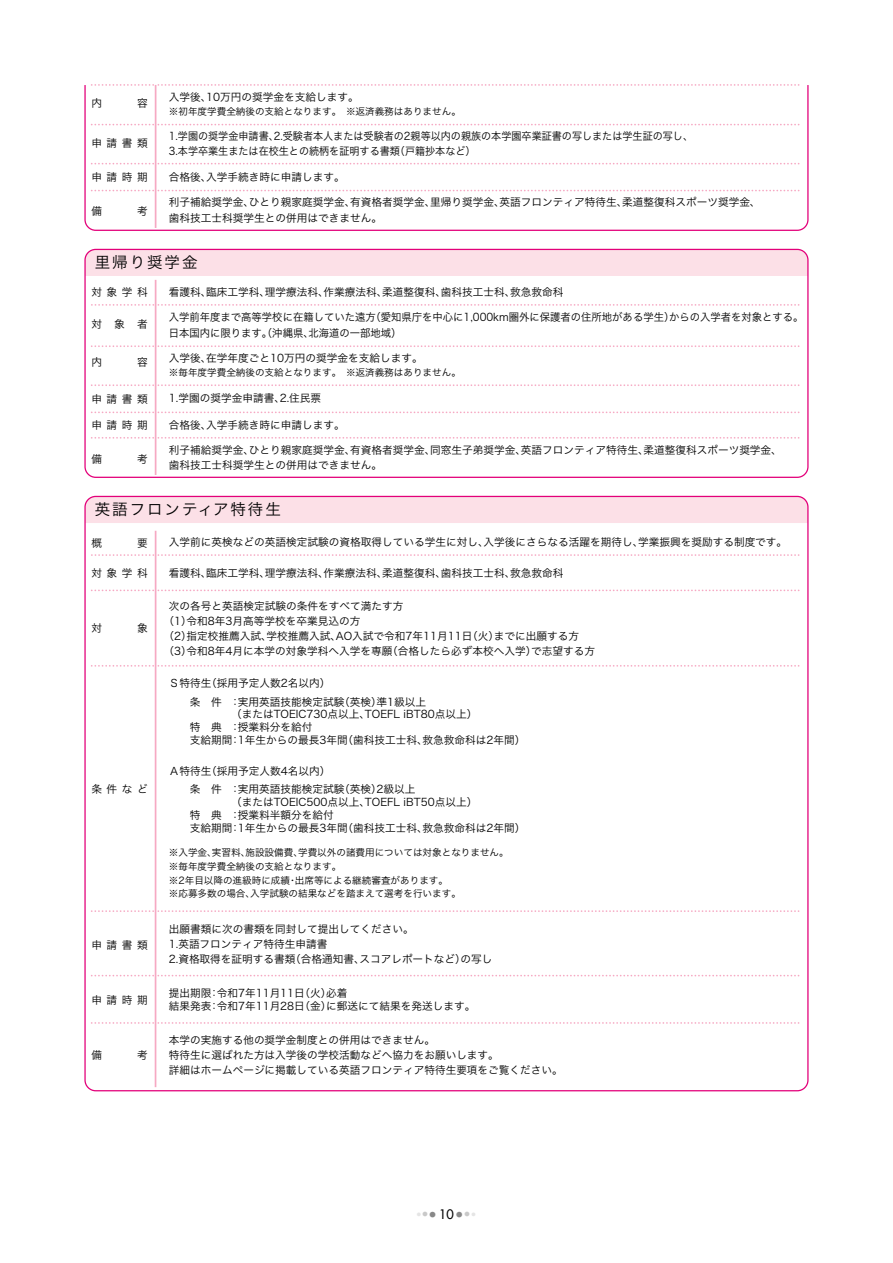
<style>
.page{position:relative;width:893px;height:1263px;background:#fff}
.page>*{position:absolute;margin:0;border:0;box-sizing:border-box;transform-origin:0 0}
.t1{font:15.45px "Hira Kaku Pro W3";letter-spacing:.125em;color:#000}
.t2{font:12.75px "Futura";color:#000}
.t3{font:10.65px/15px "Hira Kaku Pro W3";color:#000}
.t4{font:10.65px "Hira Kaku Pro W3";color:#000;scale:.95 1}
.t5{font:9.6px/13.6px "Hira Kaku Pro W3";color:#000}
.t6{font:700 6.45px "Ryumin Pro";color:#888}
.t7{font:700 5.25px "Ryumin Pro";color:#c9c9c9}
.t8{font:700 4.2px "Ryumin Pro";color:#e5e5e5}
</style>
<div class="page">
<div style="left:86px;top:251px;width:721px;height:25px;background:#fce0e7"></div>
<svg style="left:92px;top:345px;width:708px;height:2px"></svg>
<svg style="left:92px;top:384px;width:708px;height:2px"></svg>
<svg style="left:92px;top:437px;width:708px;height:2px"></svg>
<svg style="left:92px;top:411px;width:708px;height:2px"></svg>
<svg style="left:92px;top:304px;width:708px;height:2px"></svg>
<hr style="left:155px;top:280px;width:1px;height:195px;background:#f6a9c3">
<div style="left:84px;top:249px;width:725px;height:229px;border:1px solid #e3007a;border-radius:11px"></div>
<div style="left:86px;top:498px;width:721px;height:25px;background:#fce0e7"></div>
<svg style="left:92px;top:589px;width:708px;height:2px"></svg>
<svg style="left:92px;top:554px;width:708px;height:2px"></svg>
<svg style="left:92px;top:665px;width:708px;height:2px"></svg>
<svg style="left:92px;top:910px;width:708px;height:2px"></svg>
<svg style="left:92px;top:1022px;width:708px;height:2px"></svg>
<svg style="left:92px;top:975px;width:708px;height:1px"></svg>
<hr style="left:155px;top:531px;width:1px;height:556px;background:#f6a9c3">
<svg style="left:84px;top:84px;width:725px;height:147px"></svg>
<p class="t3" style="left:91px;top:95px;width:12px">内</p>
<p class="t3" style="left:137px;top:95px;width:12px">容</p>
<p class="t3" style="left:91px;top:135px;width:58px">申請書類</p>
<p class="t3" style="left:91px;top:169px;width:58px">申請時期</p>
<p class="t3" style="left:91px;top:203px;width:12px">備</p>
<p class="t3" style="left:137px;top:203px;width:12px">考</p>
<p class="t3" style="left:169px;top:89px;width:44px">入学後、</p>
<p class="t5" style="left:169px;top:104px;width:293px">※初年度学費全納後の支給となります。　※返済義務はありません。</p>
<p class="t4" style="left:274px;top:127px;width:443px">2.受験者本人または受験者の2親等以内の親族の本学園卒業証書の写しまたは学生証の写し、</p>
<p class="t3" style="left:206px;top:89px;width:154px">10万円の奨学金を支給します。</p>
<p class="t4" style="left:169px;top:127px;width:117px">1.学園の奨学金申請書、</p>
<p class="t4" style="left:395px;top:142px;width:86px">（戸籍抄本など(</p>
<p class="t4" style="left:169px;top:142px;width:245px">3.本学卒業生または在校生との続柄を証明する書類</p>
<p class="t3" style="left:206px;top:169px;width:140px">入学手続き時に申請します。</p>
<p class="t3" style="left:169px;top:169px;width:44px">合格後、</p>
<p class="t3" style="left:622px;top:194px;width:140px">柔道整復科スポーツ奨学金、</p>
<p class="t3" style="left:350px;top:194px;width:87px">有資格者奨学金、</p>
<p class="t3" style="left:499px;top:194px;width:129px">英語フロンティア特待生、</p>
<p class="t3" style="left:249px;top:194px;width:108px">ひとり親家庭奨学金、</p>
<p class="t3" style="left:169px;top:194px;width:215px">利子補給奨学金、<br>歯科技工士科奨学生との併用はできません。</p>
<p class="t3" style="left:430px;top:194px;width:76px">里帰り奨学金、</p>
<h1 class="t1" style="left:95px;top:249px;width:104px">里帰り奨学金</h1>
<p class="t3" style="left:91px;top:284px;width:58px">対象学科</p>
<p class="t3" style="left:91px;top:316px;width:58px">対象者</p>
<p class="t3" style="left:169px;top:284px;width:44px">看護科、</p>
<p class="t3" style="left:510px;top:284px;width:55px">救急救命科</p>
<p class="t3" style="left:206px;top:284px;width:65px">臨床工学科、</p>
<p class="t3" style="left:382px;top:284px;width:65px">柔道整復科、</p>
<p class="t3" style="left:265px;top:284px;width:65px">理学療法科、</p>
<p class="t3" style="left:323px;top:284px;width:65px">作業療法科、</p>
<p class="t3" style="left:441px;top:284px;width:76px">歯科技工士科、</p>
<p class="t3" style="left:371px;top:309px;width:305px">（愛知県庁を中心に1,000km圏外に保護者の住所地がある学生）</p>
<p class="t3" style="left:669px;top:309px;width:136px">からの入学者を対象とする。</p>
<p class="t3" style="left:308px;top:309px;width:95px;text-indent:-140px">入学前年度まで高等学校に在籍していた遠方<br>北海道の一部地域(</p>
<p class="t3" style="left:169px;top:324px;width:146px">日本国内に限ります。（沖縄県、</p>
<p class="t3" style="left:206px;top:350px;width:218px">在学年度ごと10万円の奨学金を支給します。</p>
<p class="t3" style="left:169px;top:350px;width:44px">入学後、</p>
<p class="t5" style="left:169px;top:365px;width:293px">※毎年度学費全納後の支給となります。　※返済義務はありません。</p>
<p class="t3" style="left:280px;top:390px;width:43px">2.住民票</p>
<p class="t3" style="left:91px;top:354px;width:12px">内</p>
<p class="t3" style="left:137px;top:354px;width:12px">容</p>
<p class="t3" style="left:169px;top:390px;width:118px">1.学園の奨学金申請書、</p>
<p class="t3" style="left:206px;top:417px;width:140px">入学手続き時に申請します。</p>
<p class="t3" style="left:91px;top:391px;width:58px">申請書類</p>
<p class="t3" style="left:169px;top:417px;width:44px">合格後、</p>
<p class="t3" style="left:91px;top:417px;width:58px">申請時期</p>
<p class="t3" style="left:91px;top:450px;width:12px">備</p>
<p class="t3" style="left:137px;top:450px;width:12px">考</p>
<p class="t3" style="left:643px;top:442px;width:140px">柔道整復科スポーツ奨学金、</p>
<p class="t3" style="left:430px;top:442px;width:97px">同窓生子弟奨学金、</p>
<p class="t3" style="left:350px;top:442px;width:87px">有資格者奨学金、</p>
<p class="t3" style="left:521px;top:442px;width:129px">英語フロンティア特待生、</p>
<p class="t3" style="left:249px;top:442px;width:108px">ひとり親家庭奨学金、</p>
<p class="t3" style="left:169px;top:442px;width:215px">利子補給奨学金、<br>歯科技工士科奨学生との併用はできません。</p>
<h1 class="t1" style="left:95px;top:496px;width:188px">英語フロンティア特待生</h1>
<p class="t3" style="left:91px;top:535px;width:12px">概</p>
<p class="t3" style="left:137px;top:535px;width:12px">要</p>
<p class="t3" style="left:91px;top:565px;width:58px">対象学科</p>
<p class="t3" style="left:169px;top:534px;width:321px">入学前に英検などの英語検定試験の資格取得している学生に対し、</p>
<p class="t3" style="left:638px;top:534px;width:151px">学業振興を奨励する制度です。</p>
<p class="t3" style="left:483px;top:534px;width:161px">入学後にさらなる活躍を期待し、</p>
<p class="t3" style="left:169px;top:565px;width:44px">看護科、</p>
<p class="t3" style="left:187px;top:598px;width:218px;text-indent:-18px">次の各号と英語検定試験の条件をすべて満たす方令和8年3月高等学校を卒業見込の方</p>
<p class="t3" style="left:510px;top:565px;width:55px">救急救命科</p>
<p class="t3" style="left:206px;top:565px;width:65px">臨床工学科、</p>
<p class="t3" style="left:382px;top:565px;width:65px">柔道整復科、</p>
<p class="t3" style="left:265px;top:565px;width:65px">理学療法科、</p>
<p class="t3" style="left:323px;top:565px;width:65px">作業療法科、</p>
<p class="t3" style="left:441px;top:565px;width:76px">歯科技工士科、</p>
<p class="t3" style="left:164px;top:613px;width:30px">（1）</p>
<p class="t3" style="left:91px;top:620px;width:12px">対</p>
<p class="t3" style="left:137px;top:620px;width:12px">象</p>
<p class="t3" style="left:336px;top:628px;width:165px">AO入試で令和7年11月11 （日火）</p>
<p class="t3" style="left:164px;top:628px;width:30px">（2）</p>
<p class="t3" style="left:187px;top:628px;width:87px">指定校推薦入試、</p>
<p class="t3" style="left:267px;top:628px;width:76px">学校推薦入試、</p>
<p class="t3" style="left:494px;top:628px;width:87px">までに出願する方</p>
<p class="t3" style="left:387px;top:643px;width:151px">（合格したら必ず本校へ入学）</p>
<p class="t3" style="left:187px;top:643px;width:207px">令和8年4月に本学の対象学科へ入学を専願</p>
<p class="t3" style="left:164px;top:643px;width:30px">（3）</p>
<p class="t3" style="left:531px;top:643px;width:65px">で志望する方</p>
<p class="t3" style="left:206px;top:675px;width:126px">（採用予定人数2名以内(</p>
<p class="t3" style="left:169px;top:675px;width:44px">Ｓ特待生</p>
<p class="t3" style="left:190px;top:693px;width:44px">条　件　</p>
<p class="t3" style="left:339px;top:693px;width:88px">（英検準） 1級以上</p>
<p class="t3" style="left:238px;top:693px;width:108px">実用英語技能検定試験</p>
<p class="t3" style="left:230px;top:693px;width:12px">：</p>
<p class="t3" style="left:238px;top:707px;width:134px;line-height:12.8px;text-indent:-7px">（またはTOEIC730点以上、授業料分を給付</p>
<p class="t3" style="left:365px;top:706px;width:114px">TOEFL iBT80点以上(</p>
<p class="t3" style="left:190px;top:719px;width:44px">特　典　</p>
<p class="t3" style="left:230px;top:719px;width:12px">：</p>
<p class="t3" style="left:91px;top:780px;width:58px">条件など</p>
<p class="t3" style="left:91px;top:936px;width:58px">申請書類</p>
<p class="t3" style="left:91px;top:991px;width:58px">申請時期</p>
<p class="t3" style="left:91px;top:1046px;width:12px">備</p>
<p class="t3" style="left:137px;top:1046px;width:12px">考</p>
<p class="t3" style="left:422px;top:732px;width:104px">救急救命科は2年間(</p>
<p class="t3" style="left:230px;top:732px;width:119px">：1年生からの最長3年間</p>
<p class="t3" style="left:342px;top:732px;width:87px">（歯科技工士科、</p>
<p class="t3" style="left:190px;top:732px;width:44px">支給期間</p>
<p class="t3" style="left:206px;top:762px;width:126px">（採用予定人数4名以内(</p>
<p class="t3" style="left:169px;top:762px;width:44px">Ａ特待生</p>
<p class="t3" style="left:190px;top:781px;width:44px">条　件　</p>
<p class="t3" style="left:339px;top:781px;width:78px">（英検 2）級以上</p>
<p class="t3" style="left:238px;top:781px;width:108px">実用英語技能検定試験</p>
<p class="t3" style="left:230px;top:781px;width:12px">：</p>
<p class="t3" style="left:238px;top:795px;width:134px;line-height:12.8px;text-indent:-7px">（またはTOEIC500点以上、授業料半額分を給付</p>
<p class="t3" style="left:365px;top:794px;width:114px">TOEFL iBT50点以上(</p>
<p class="t3" style="left:190px;top:807px;width:44px">特　典　</p>
<p class="t3" style="left:230px;top:807px;width:12px">：</p>
<p class="t3" style="left:422px;top:819px;width:104px">救急救命科は2年間(</p>
<p class="t3" style="left:230px;top:819px;width:119px">：1年生からの最長3年間</p>
<p class="t3" style="left:342px;top:819px;width:87px">（歯科技工士科、</p>
<p class="t3" style="left:190px;top:819px;width:44px">支給期間</p>
<p class="t5" style="left:298px;top:845px;width:212px">学費以外の諸費用については対象となりません。</p>
<p class="t5" style="left:245px;top:845px;width:59px">施設設備費、</p>
<p class="t5" style="left:212px;top:845px;width:40px">実習料、</p>
<p class="t5" style="left:169px;top:845px;width:49px">※入学金、</p>
<p class="t5" style="left:169px;top:859px;width:174px">※毎年度学費全納後の支給となります。</p>
<p class="t5" style="left:295px;top:873px;width:155px">出席等による継続審査があります。</p>
<p class="t5" style="left:250px;top:873px;width:212px;text-indent:-81px">※2年目以降の進級時に成績<br>入学試験の結果などを踏まえて選考を行います。</p>
<p class="t5" style="left:288px;top:873px;width:11px">・</p>
<p class="t5" style="left:169px;top:886px;width:88px">※応募多数の場合、</p>
<p class="t3" style="left:169px;top:921px;width:246px">出願書類に次の書類を同封して提出してください。<br>1.英語フロンティア特待生申請書</p>
<p class="t3" style="left:359px;top:951px;width:108px">スコアレポートなど）</p>
<p class="t3" style="left:169px;top:951px;width:128px">2.資格取得を証明する書類</p>
<p class="t3" style="left:290px;top:951px;width:76px">（合格通知書、</p>
<p class="t3" style="left:461px;top:951px;width:33px">の写し</p>
<p class="t3" style="left:326px;top:985px;width:23px">必着</p>
<p class="t3" style="left:217px;top:985px;width:116px">令和7年11月11 （日火）</p>
<p class="t3" style="left:169px;top:985px;width:44px">提出期限</p>
<p class="t3" style="left:209px;top:985px;width:12px">：</p>
<p class="t3" style="left:217px;top:998px;width:116px">令和7年11月28 （日金）</p>
<p class="t3" style="left:169px;top:998px;width:44px">結果発表</p>
<p class="t3" style="left:169px;top:1032px;width:396px">本学の実施する他の奨学金制度との併用はできません。<br>特待生に選ばれた方は入学後の学校活動などへ協力をお願いします。<br>詳細はホームページに掲載している英語フロンティア特待生要項をご覧ください。</p>
<p class="t3" style="left:326px;top:998px;width:151px">に郵送にて結果を発送します。</p>
<p class="t3" style="left:209px;top:998px;width:12px">：</p>
<p class="t2" style="left:439px;top:1206px;width:16px">10</p>
<p class="t6" style="left:429px;top:1209px;width:8px">●</p>
<p class="t6" style="left:456px;top:1209px;width:8px">●</p>
<p class="t7" style="left:422px;top:1210px;width:7px">●</p>
<p class="t7" style="left:464px;top:1210px;width:7px">●</p>
<p class="t8" style="left:417px;top:1211px;width:6px">●</p>
<p class="t8" style="left:472px;top:1211px;width:6px">●</p>
</div>
